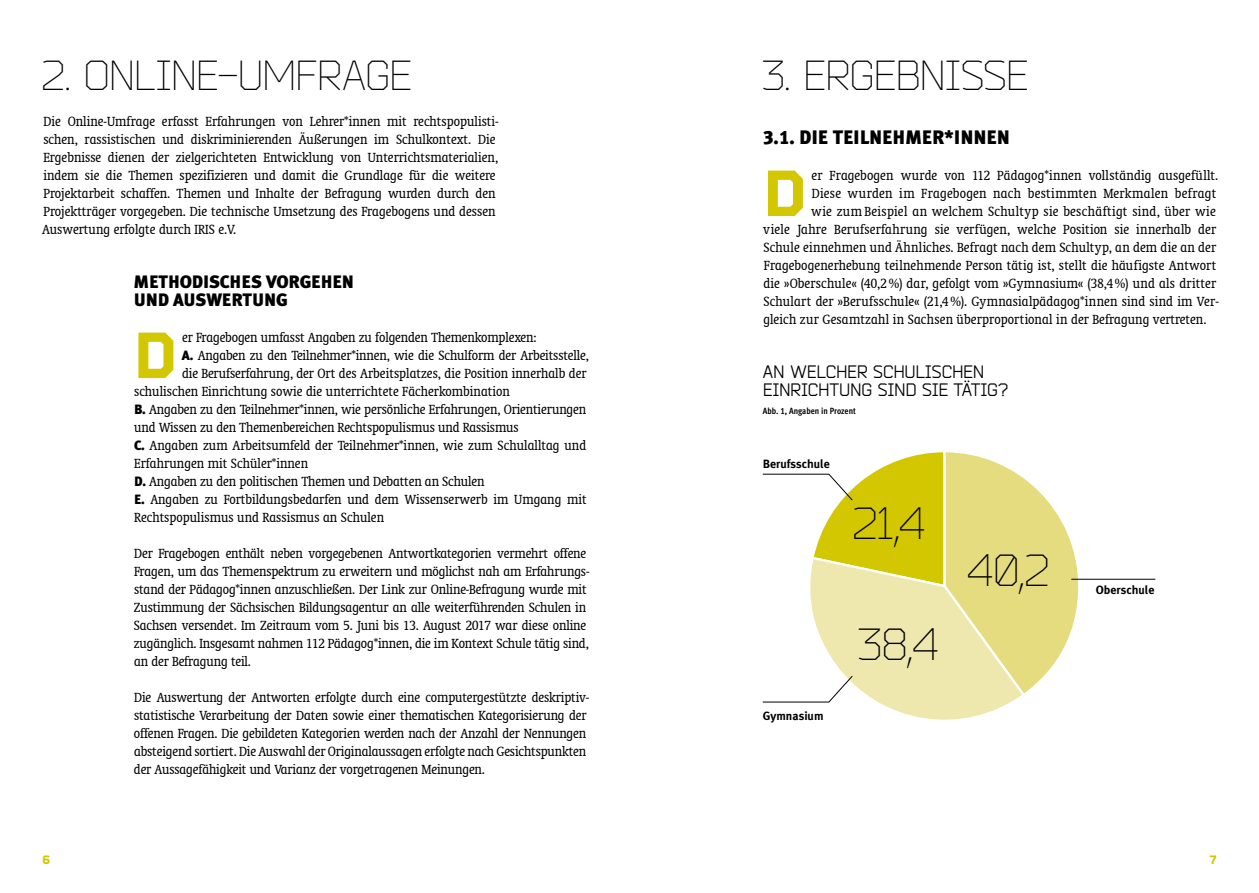
<style>
.page{position:relative;width:1259px;height:893px;background:#fff}
.page>*{position:absolute;margin:0;border:0;box-sizing:border-box;transform-origin:0 0}
.t1{font:900 64.05px "Bender";color:#d2c700}
.t2{font:300 45px "Bender";color:#000}
.t3{font:300 42px "Bender";letter-spacing:-.01em;color:#000}
.t4{font:900 19.5px "Meta Plus Lining";letter-spacing:-.01em;color:#000}
.t5{font:18px/18px "Bender";letter-spacing:-.005em;color:#000}
.t6{font:900 18px/18px "Meta Plus Lining";letter-spacing:-.01em;color:#000}
.t7{font:condensed 15px/18px "Oranda BT";color:#000}
.t8{font:condensed 15px "Oranda BT";letter-spacing:.02em;color:#000}
.t9{font:700 12px "Meta Plus Lining";color:#000}
.t10{font:900 12px "Bender";color:#d2c700}
.t11{font:9px "Meta Cond Bold LF";color:#000}
.s1{font-family:"Meta Plus Lining";font-weight:900;font-stretch:normal;font-size:13.5px}
</style>
<div class="page">
<svg style="left:762px;top:452px;width:319px;height:268px"></svg>
<hr style="left:1071px;top:579px;width:84px;height:1px;background:#000">
<h3 class="t3" style="left:43px;top:50px;width:370px">2. ONLINE-UMFRAGE</h3>
<p class="t7" style="left:42px;top:112px;width:458px">Die Online-Umfrage erfasst Erfahrungen von Lehrer*innen mit rechtspopulisti&shy;schen, rassistischen und diskriminierenden Äußerungen im Schulkontext. Die Ergebnisse dienen der zielgerichteten Entwicklung von Unterrichtsmaterialien, indem sie die Themen spezifizieren und damit die Grundlage für die weitere Projektarbeit schaffen. Themen und Inhalte der Befragung wurden durch den Projektträger vorgegeben. Die technische Umsetzung des Fragebogens und dessen Auswertung erfolgte durch IRIS e.V.</p>
<p class="t6" style="left:134px;top:273px;width:222px">METHODISCHES VORGEHEN<br>UND AUSWERTUNG</p>
<h1 class="t1" style="left:135px;top:316px;width:43px">D</h1>
<p class="t7" style="left:182px;top:328px;width:356px">er Fragebogen umfasst Angaben zu folgenden Themenkomplexen:</p>
<p class="t7" style="left:182px;top:346px;width:408px"><span class="s1">A.</span> Angaben zu den Teilnehmer*innen, wie die Schulform der Arbeitsstelle,</p>
<p class="t7" style="left:182px;top:364px;width:406px">die Berufserfahrung, der Ort des Arbeitsplatzes, die Position innerhalb der</p>
<p class="t7" style="left:134px;top:382px;width:377px">schulischen Einrichtung sowie die unterrichtete Fächerkombination</p>
<p class="t7" style="left:134px;top:400px;width:454px"><span class="s1">B.</span> Angaben zu den Teilnehmer*innen, wie persönliche Erfahrungen, Orientierungen</p>
<p class="t7" style="left:134px;top:418px;width:386px">und Wissen zu den Themenbereichen Rechtspopulismus und Rassismus</p>
<p class="t7" style="left:134px;top:436px;width:454px"><span class="s1">C.</span> Angaben zum Arbeitsumfeld der Teilnehmer*innen, wie zum Schulalltag und</p>
<p class="t7" style="left:134px;top:454px;width:175px">Erfahrungen mit Schüler*innen</p>
<p class="t7" style="left:134px;top:472px;width:352px"><span class="s1">D.</span> Angaben zu den politischen Themen und Debatten an Schulen</p>
<p class="t7" style="left:134px;top:490px;width:454px"><span class="s1">E.</span> Angaben zu Fortbildungsbedarfen und dem Wissenserwerb im Umgang mit</p>
<p class="t7" style="left:134px;top:508px;width:251px">Rechtspopulismus und Rassismus an Schulen</p>
<p class="t7" style="left:134px;top:544px;width:456px">Der Fragebogen enthält neben vorgegebenen Antwortkategorien vermehrt offene Fragen, um das Themenspektrum zu erweitern und möglichst nah am Erfahrungs&shy;stand der Pädagog*innen anzuschließen. Der Link zur Online-Befragung wurde mit Zustimmung der Sächsischen Bildungsagentur an alle weiterführenden Schulen in Sachsen versendet. Im Zeitraum vom 5. Juni bis 13. August 2017 war diese online zugänglich. Insgesamt nahmen 112 Pädagog*innen, die im Kontext Schule tätig sind, an der Befragung teil.</p>
<p class="t7" style="left:134px;top:688px;width:457px">Die Auswertung der Antworten erfolgte durch eine computergestützte deskriptiv&shy;statistische Verarbeitung der Daten sowie einer thematischen Kategorisierung der offenen Fragen. Die gebildeten Kategorien werden nach der Anzahl der Nennungen absteigend sortiert. Die Auswahl der Originalaussagen erfolgte nach Gesichtspunkten der Aussagefähigkeit und Varianz der vorgetragenen Meinungen.</p>
<h3 class="t3" style="left:763px;top:50px;width:267px">3. ERGEBNISSE</h3>
<h3 class="t4" style="left:762px;top:126px;width:249px">3.1. DIE TEILNEHMER*INNEN</h3>
<h1 class="t1" style="left:764px;top:154px;width:43px">D</h1>
<p class="t7" style="left:811px;top:166px;width:408px">er Fragebogen wurde von 112 Pädagog*innen vollständig ausgefüllt.</p>
<p class="t8" style="left:812px;top:185px;width:406px">Diese wurden im Fragebogen nach bestimmten Merkmalen befragt</p>
<p class="t8" style="left:811px;top:203px;width:406px">wie zumBeispiel an welchem Schultyp sie beschäftigt sind, über wie</p>
<p class="t7" style="left:763px;top:220px;width:454px">viele Jahre Berufserfahrung sie verfügen, welche Position sie innerhalb der</p>
<p class="t7" style="left:763px;top:238px;width:454px">Schule einnehmen und Ähnliches. Befragt nach dem Schultyp, an dem die an der</p>
<p class="t7" style="left:763px;top:256px;width:454px">Fragebogenerhebung teilnehmende Person tätig ist, stellt die häufigste Antwort</p>
<p class="t7" style="left:763px;top:274px;width:454px">die »Oberschule« (40,2%) dar, gefolgt vom »Gymnasium« (38,4%) und als dritter</p>
<p class="t7" style="left:763px;top:292px;width:456px">Schulart der »Berufsschule« (21,4%). Gymnasialpädagog*innen sind sind im Ver-</p>
<p class="t7" style="left:763px;top:310px;width:444px">gleich zur Gesamtzahl in Sachsen überproportional in der Befragung vertreten.</p>
<p class="t5" style="left:763px;top:363px;width:247px">AN WELCHER SCHULISCHEN<br>EINRICHTUNG SIND SIE TÄTIG?</p>
<p class="t11" style="left:763px;top:406px;width:95px">Abb. 1, Angaben in Prozent</p>
<p class="t9" style="left:763px;top:457px;width:69px">Berufsschule</p>
<h2 class="t2" style="left:853px;top:496px;width:73px">21,4</h2>
<p class="t9" style="left:763px;top:709px;width:62px">Gymnasium</p>
<h2 class="t2" style="left:858px;top:617px;width:81px">38,4</h2>
<h2 class="t2" style="left:968px;top:543px;width:83px">40,2</h2>
<p class="t9" style="left:1096px;top:583px;width:60px">Oberschule</p>
<p class="t10" style="left:43px;top:852px;width:9px">6</p>
<p class="t10" style="left:1209px;top:852px;width:8px">7</p>
</div>
